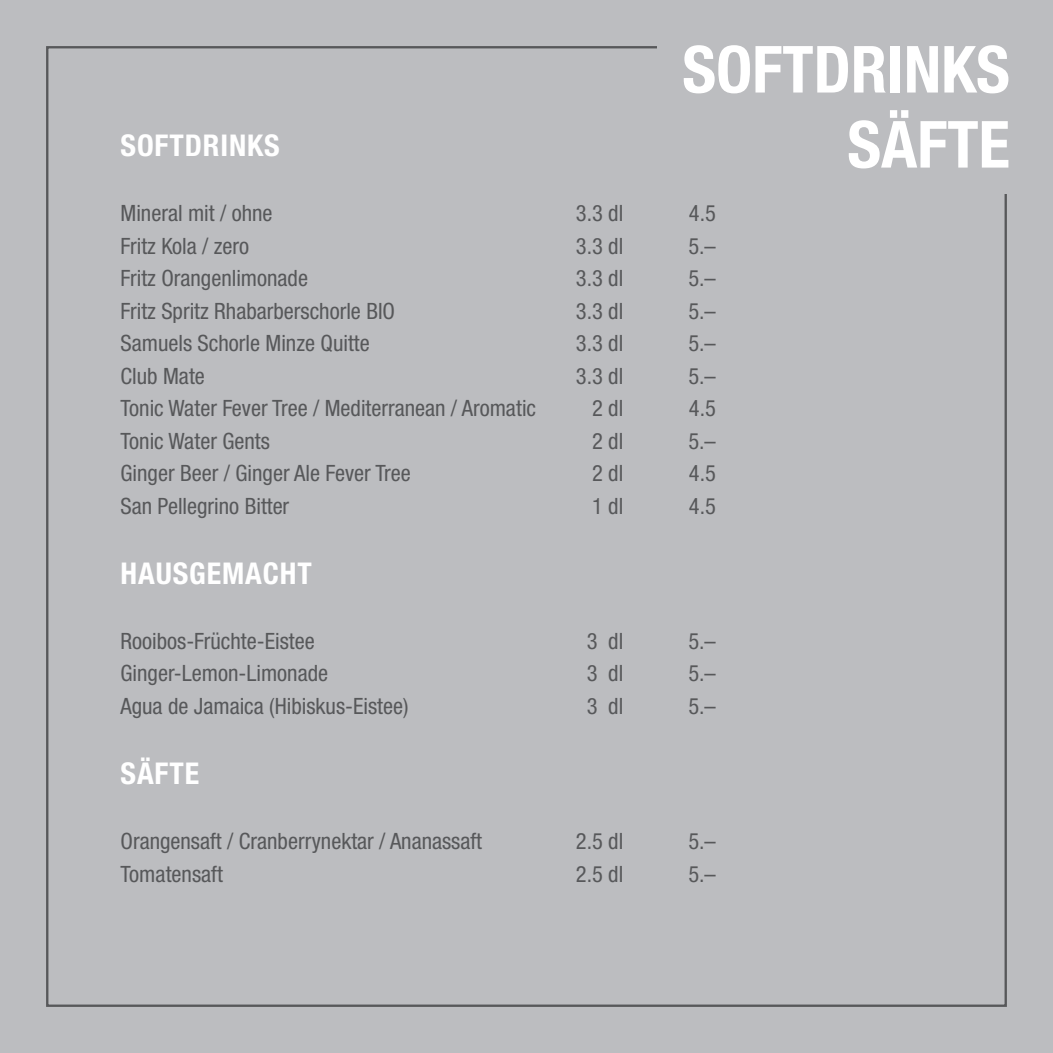
<style>
.page{position:relative;width:1053px;height:1053px;background:#fff}
.page>*{position:absolute;margin:0;border:0;box-sizing:border-box;transform-origin:0 0}
.t1{font:700 condensed 65px "Helvetica Neue LT Std";color:#fff}
.t2{font:700 condensed 30px "Helvetica Neue LT Std";letter-spacing:.03em;color:#fff}
.t3{font:condensed 22.5px "Helvetica Neue LT Std";color:#57585a}
</style>
<div class="page">
<div style="left:0;top:0;width:1052px;height:1052px;background:#bcbdc0"></div>
<h2 class="t2" style="left:120px;top:127px;width:161px">SOFTDRINKS</h2>
<h1 class="t1" style="left:682px;top:30px;width:329px">SOFTDRINKS</h1>
<h1 class="t1" style="left:847px;top:105px;width:164px">SÄFTE</h1>
<p class="t3" style="left:120px;top:200px;width:154px">Mineral mit / ohne</p>
<p class="t3" style="left:576px;top:200px;width:49px">3.3 dl</p>
<p class="t3" style="left:688px;top:200px;width:29px">4.5</p>
<p class="t3" style="left:120px;top:233px;width:130px">Fritz Kola / zero</p>
<p class="t3" style="left:576px;top:233px;width:49px">3.3 dl</p>
<p class="t3" style="left:688px;top:233px;width:29px">5.–</p>
<p class="t3" style="left:120px;top:265px;width:189px">Fritz Orangenlimonade</p>
<p class="t3" style="left:576px;top:265px;width:49px">3.3 dl</p>
<p class="t3" style="left:688px;top:265px;width:29px">5.–</p>
<p class="t3" style="left:120px;top:298px;width:276px">Fritz Spritz Rhabarberschorle BIO</p>
<p class="t3" style="left:576px;top:298px;width:49px">3.3 dl</p>
<p class="t3" style="left:688px;top:298px;width:29px">5.–</p>
<p class="t3" style="left:120px;top:330px;width:251px">Samuels Schorle Minze Quitte</p>
<p class="t3" style="left:576px;top:330px;width:49px">3.3 dl</p>
<p class="t3" style="left:688px;top:330px;width:29px">5.–</p>
<p class="t3" style="left:120px;top:363px;width:86px">Club Mate</p>
<p class="t3" style="left:576px;top:363px;width:49px">3.3 dl</p>
<p class="t3" style="left:688px;top:363px;width:29px">5.–</p>
<p class="t3" style="left:120px;top:395px;width:417px">Tonic Water Fever Tree / Mediterranean / Aromatic</p>
<p class="t3" style="left:592px;top:395px;width:33px">2 dl</p>
<p class="t3" style="left:688px;top:395px;width:29px">4.5</p>
<p class="t3" style="left:120px;top:428px;width:151px">Tonic Water Gents</p>
<p class="t3" style="left:592px;top:428px;width:33px">2 dl</p>
<p class="t3" style="left:688px;top:428px;width:29px">5.–</p>
<p class="t3" style="left:120px;top:460px;width:292px">Ginger Beer / Ginger Ale Fever Tree</p>
<p class="t3" style="left:592px;top:460px;width:33px">2 dl</p>
<p class="t3" style="left:688px;top:460px;width:29px">4.5</p>
<p class="t3" style="left:120px;top:493px;width:170px">San Pellegrino Bitter</p>
<p class="t3" style="left:592px;top:493px;width:33px">1 dl</p>
<p class="t3" style="left:688px;top:493px;width:29px">4.5</p>
<h2 class="t2" style="left:120px;top:555px;width:193px">HAUSGEMACHT</h2>
<p class="t3" style="left:120px;top:628px;width:196px">Rooibos-Früchte-Eistee</p>
<p class="t3" style="left:586px;top:628px;width:38px">3 dl</p>
<p class="t3" style="left:688px;top:628px;width:29px">5.–</p>
<p class="t3" style="left:120px;top:660px;width:209px">Ginger-Lemon-Limonade</p>
<p class="t3" style="left:586px;top:660px;width:38px">3 dl</p>
<p class="t3" style="left:688px;top:660px;width:29px">5.–</p>
<p class="t3" style="left:120px;top:693px;width:289px">Agua de Jamaica (Hibiskus-Eistee)</p>
<p class="t3" style="left:586px;top:693px;width:38px">3 dl</p>
<p class="t3" style="left:688px;top:693px;width:29px">5.–</p>
<h2 class="t2" style="left:120px;top:755px;width:80px">SÄFTE</h2>
<p class="t3" style="left:120px;top:828px;width:363px">Orangensaft / Cranberrynektar / Ananassaft</p>
<p class="t3" style="left:576px;top:828px;width:49px">2.5 dl</p>
<p class="t3" style="left:688px;top:828px;width:29px">5.–</p>
<p class="t3" style="left:120px;top:860px;width:104px">Tomatensaft</p>
<p class="t3" style="left:576px;top:860px;width:49px">2.5 dl</p>
<p class="t3" style="left:688px;top:860px;width:29px">5.–</p>
</div>
